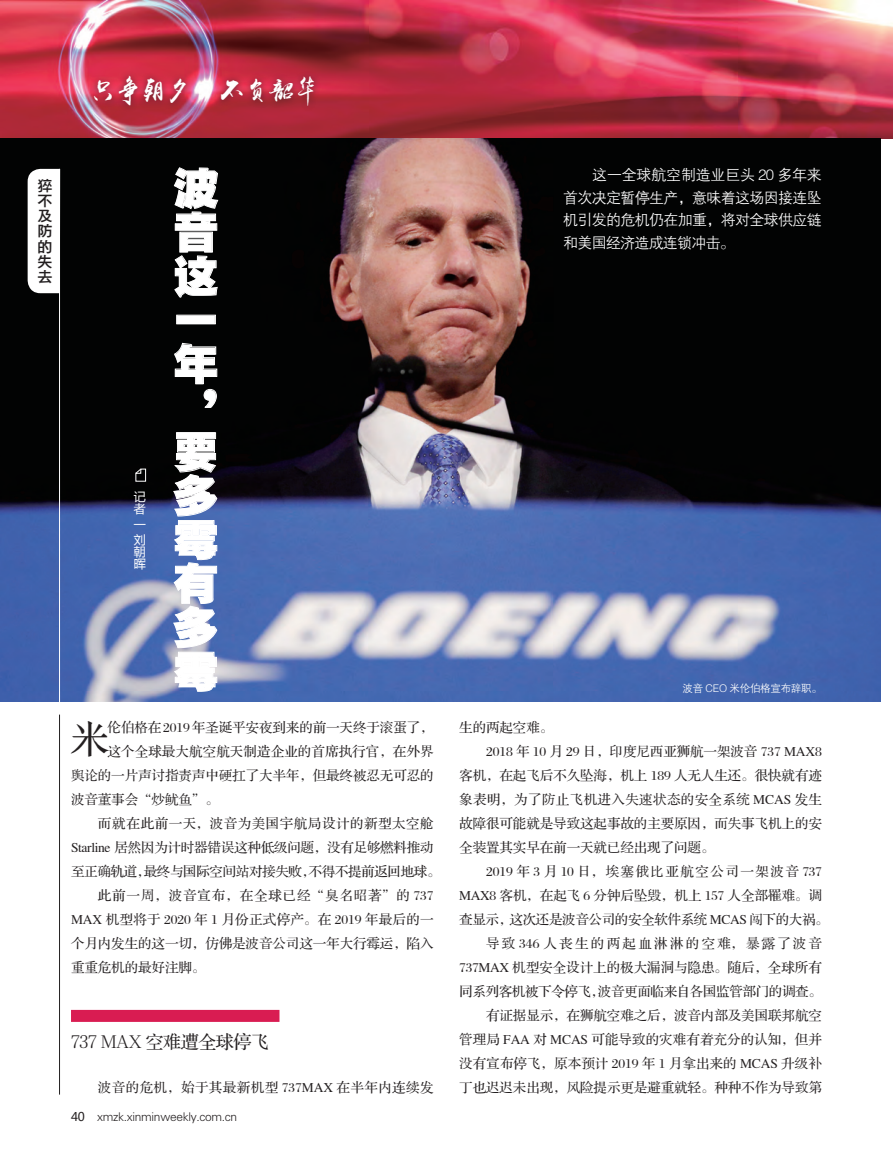
<style>
.page{position:relative;width:893px;height:1157px;background:#fff}
.page>*{position:absolute;margin:0;border:0;box-sizing:border-box;transform-origin:0 0}
.t1{font:45px/44px "FZYDTHJW GB1 0";color:#fff;text-align:justify}
.t2{font:37.5px "FZS3 JW GB1 0";color:#231f20}
.t3{font:25.5px "yuweij";letter-spacing:-.025em;color:#fff}
.t4{font:18px "FZS3 K GBK1 0";letter-spacing:-.025em;color:#231f20}
.t5{font:15px/22.5px "FZZDXJW GB1 0";letter-spacing:-.045em;color:#fff;text-align:justify}
.t6{font:15px/15.3px "FZYDZHJW GB1 0";color:#231f20;text-align:justify}
.t7{font:13.5px "FZS3 JW GB1 0";letter-spacing:-.005em;color:#231f20}
.t8{font:13.5px "FZS3 JW GB1 0";letter-spacing:-.025em;color:#231f20}
.t9{font:13.5px "FZS3 JW GB1 0";letter-spacing:.025em;color:#231f20}
.t10{font:13.5px "FZS3 JW GB1 0";letter-spacing:.03em;color:#231f20}
.t11{font:13.5px "FZS3 JW GB1 0";letter-spacing:.11em;color:#231f20}
.t12{font:13.5px "FZS3 JW GB1 0";letter-spacing:.035em;color:#231f20}
.t13{font:13.5px "FZS3 JW GB1 0";letter-spacing:.065em;color:#231f20}
.t14{font:13.5px "FZS3 JW GB1 0";letter-spacing:.04em;color:#231f20}
.t15{font:13.5px "FZS3 JW GB1 0";letter-spacing:.175em;color:#231f20}
.t16{font:12px "FZXH1 JW GB1 0";letter-spacing:-.025em;color:#231f20}
.t17{font:12px/12px "Microsoft Ya Hei";color:#fff}
.t18{font:10.5px "FZZDXJW GB1 0";letter-spacing:-.025em;color:#fff}
.s1{font-family:"Microsoft Ya Hei"}
</style>
<div class="page">
<img style="left:0;top:0;width:893px;height:139px">
<div style="left:87px;top:70px;width:234px;height:42px;background:#231f20;opacity:.75"></div>
<img style="left:0;top:139px;width:880px;height:563px">
<svg style="left:135px;top:468px;width:11px;height:13px"></svg>
<div style="left:71px;top:1010px;width:208px;height:12px;background:#d91c52"></div>
<svg style="left:174px;top:167px;width:44px;height:131px;background:#313232"></svg>
<svg style="left:174px;top:342px;width:44px;height:66px;background:#1e1f1f"></svg>
<svg style="left:173px;top:432px;width:45px;height:260px;background:#7783a1"></svg>
<svg style="left:28px;top:169px;width:31px;height:124px"></svg>
<hr style="left:59px;top:169px;width:1px;height:925px;background:#fff">
<hr style="left:59px;top:714px;width:1px;height:380px;background:#231f20">
<h3 class="t3" style="left:91px;top:74px;width:230px">只争朝夕 不负韶华</h3>
<p class="t6" style="left:38px;top:178px;width:16px">猝不及防的失去</p>
<p class="t1" style="left:174px;top:168px;width:46px">波音这一年，要多霉有多霉</p>
<p class="t17" style="left:134px;top:490px;width:13px">记者</p>
<p class="t17" style="left:134px;top:516px;width:13px;line-height:15.6px">一刘</p>
<p class="t17" style="left:134px;top:545px;width:13px">朝晖</p>
<p class="t2" style="left:71px;top:720px;width:39px">米</p>
<p class="t7" style="left:108px;top:720px;width:328px">伦伯格在 2019 年圣诞平安夜到来的前一天终于滚蛋了，</p>
<p class="t7" style="left:108px;top:744px;width:328px">这个全球最大航空航天制造企业的首席执行官，在外界</p>
<p class="t7" style="left:71px;top:768px;width:364px">舆论的一片声讨指责声中硬扛了大半年，但最终被忍无可忍的</p>
<p class="t7" style="left:71px;top:792px;width:149px">波音董事会“炒鱿鱼”。</p>
<p class="t14" style="left:98px;top:816px;width:337px">而就在此前一天，波音为美国宇航局设计的新型太空舱</p>
<p class="t7" style="left:71px;top:840px;width:364px">Starline 居然因为计时器错误这种低级问题，没有足够燃料推动</p>
<p class="t8" style="left:71px;top:864px;width:371px">至正确轨道，最终与国际空间站对接失败，不得不提前返回地球。</p>
<p class="t13" style="left:98px;top:888px;width:337px">此前一周，波音宣布，在全球已经“臭名昭著”的 737</p>
<p class="t9" style="left:71px;top:912px;width:364px">MAX 机型将于 2020 年 1 月份正式停产。在 2019 年最后的一</p>
<p class="t7" style="left:71px;top:936px;width:364px">个月内发生的这一切，仿佛是波音公司这一年大行霉运，陷入</p>
<p class="t7" style="left:71px;top:960px;width:136px">重重危机的最好注脚。</p>
<p class="t4" style="left:71px;top:1032px;width:199px">737 MAX 空难遭全球停飞</p>
<p class="t12" style="left:98px;top:1080px;width:337px">波音的危机，始于其最新机型 737MAX 在半年内连续发</p>
<p class="t16" style="left:71px;top:1109px;width:168px"><span class="s1">40</span> xmzk.xinminweekly.com.cn</p>
<p class="t5" style="left:563px;top:164px;width:260px">　　这一全球航空制造业巨头 20 多年来首次决定暂停生产，意味着这场因接连坠机引发的危机仍在加重，将对全球供应链和美国经济造成连锁冲击。</p>
<p class="t18" style="left:682px;top:683px;width:141px">波音 CEO 米伦伯格宣布辞职。</p>
<p class="t7" style="left:459px;top:720px;width:96px">生的两起空难。</p>
<p class="t7" style="left:486px;top:744px;width:337px">2018 年 10 月 29 日，印度尼西亚狮航一架波音 737 MAX8</p>
<p class="t7" style="left:459px;top:768px;width:364px">客机，在起飞后不久坠海，机上 189 人无人生还。很快就有迹</p>
<p class="t10" style="left:459px;top:792px;width:364px">象表明，为了防止飞机进入失速状态的安全系统 MCAS 发生</p>
<p class="t7" style="left:459px;top:816px;width:364px">故障很可能就是导致这起事故的主要原因，而失事飞机上的安</p>
<p class="t7" style="left:459px;top:840px;width:257px">全装置其实早在前一天就已经出现了问题。</p>
<p class="t11" style="left:486px;top:864px;width:337px">2019 年 3 月 10 日，埃塞俄比亚航空公司一架波音 737</p>
<p class="t7" style="left:459px;top:888px;width:364px">MAX8 客机，在起飞 6 分钟后坠毁，机上 157 人全部罹难。调</p>
<p class="t8" style="left:459px;top:912px;width:371px">查显示，这次还是波音公司的安全软件系统 MCAS 闯下的大祸。</p>
<p class="t15" style="left:486px;top:936px;width:337px">导致 346 人丧生的两起血淋淋的空难，暴露了波音</p>
<p class="t7" style="left:459px;top:960px;width:364px">737MAX 机型安全设计上的极大漏洞与隐患。随后，全球所有</p>
<p class="t8" style="left:459px;top:984px;width:364px">同系列客机被下令停飞，波音更面临来自各国监管部门的调查。</p>
<p class="t7" style="left:486px;top:1008px;width:337px">有证据显示，在狮航空难之后，波音内部及美国联邦航空</p>
<p class="t7" style="left:459px;top:1032px;width:364px">管理局 FAA 对 MCAS 可能导致的灾难有着充分的认知，但并</p>
<p class="t7" style="left:459px;top:1056px;width:364px">没有宣布停飞，原本预计 2019 年 1 月拿出来的 MCAS 升级补</p>
<p class="t7" style="left:459px;top:1080px;width:364px">丁也迟迟未出现，风险提示更是避重就轻。种种不作为导致第</p>
</div>
